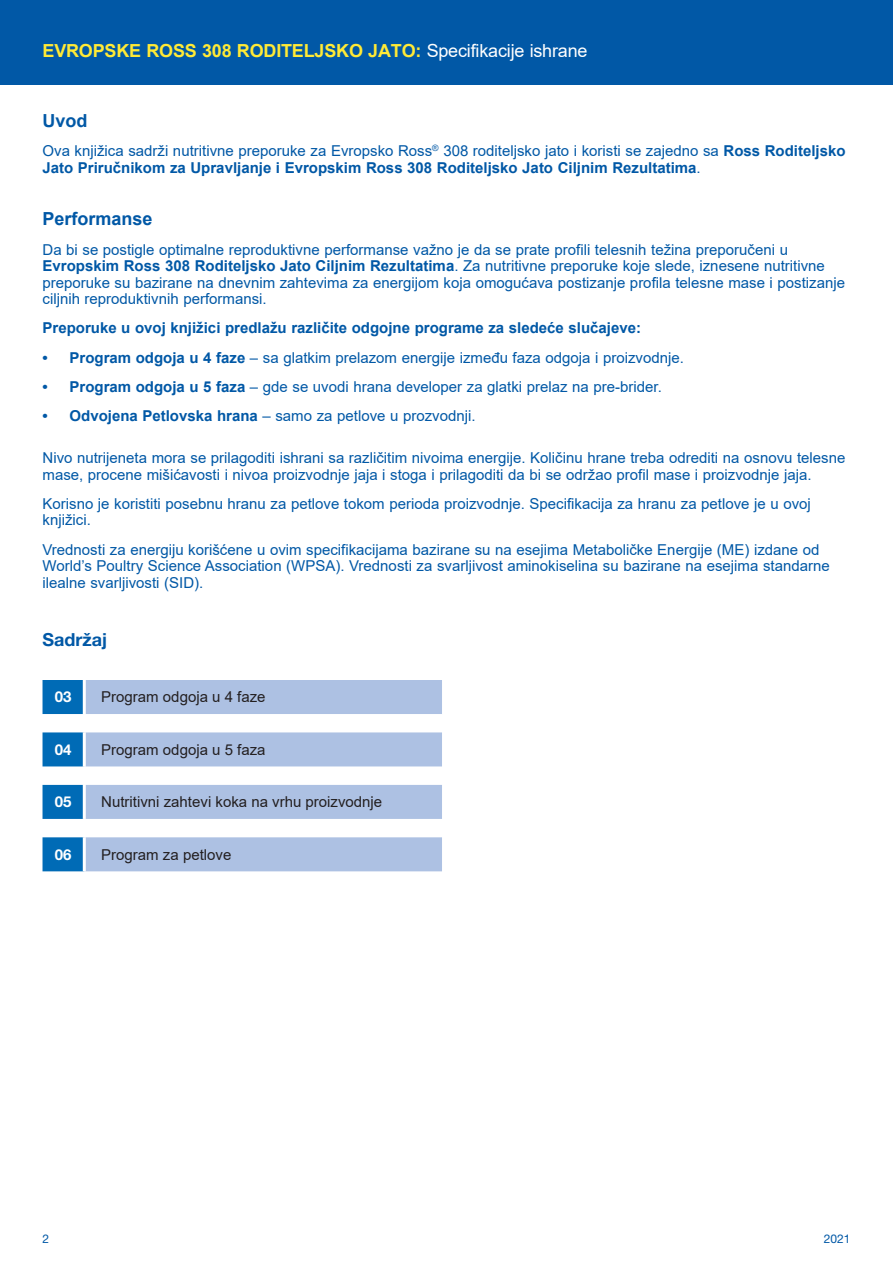
<style>
.page{position:relative;width:893px;height:1263px;background:#fff}
.page>*{position:absolute;margin:0;border:0;box-sizing:border-box;transform-origin:0 0}
.t1{font:700 18px "Arial";letter-spacing:-.01em;color:#ffea36}
.t2{font:700 18px "Arial";color:#0158a6}
.t3{font:700 18px "Helvetica Neue LT Std";color:#0158a6}
.t4{font:15px/16.5px "Arial";color:#0158a6}
.t5{font:700 15px/16.5px "Arial";color:#0158a6}
.t6{font:15px "Arial";color:#231f20}
.t7{font:700 15px "Helvetica Neue LT Std";color:#fff}
.t8{font:12px "Helvetica Neue LT Std";color:#0158a6}
.s1{font-weight:400;color:#fff}
.s2{font-weight:400}
.s3{font-weight:700}
</style>
<div class="page">
<div style="left:0;top:0;width:893px;height:85px;background:#0158a6"></div>
<svg style="left:43px;top:680px;width:40px;height:191px"></svg>
<svg style="left:86px;top:680px;width:356px;height:191px;fill:#adc1e3"></svg>
<p class="t1" style="left:43px;top:38px;width:547px">EVROPSKE ROSS 308 RODITELJSKO JATO: <span class="s1">Specifikacije ishrane</span></p>
<p class="t2" style="left:43px;top:108px;width:46px">Uvod</p>
<p class="t5" style="left:43px;top:143px;width:805px"><span class="s2">Ova knjižica sadrži nutritivne preporuke za Evropsko Ross</span><sup>®</sup> <span class="s2">308 roditeljsko jato i koristi se zajedno sa</span> Ross Roditeljsko<br>Jato Priručnikom za Upravljanje i Evropskim Ross 308 Roditeljsko Jato Ciljnim Rezultatima<span class="s2">.</span></p>
<p class="t2" style="left:43px;top:206px;width:112px">Performanse</p>
<p class="t4" style="left:43px;top:241px;width:804px">Da bi se postigle optimalne reproduktivne performanse važno je da se prate profili telesnih težina preporučeni u <span class="s3">Evropskim Ross 308 Roditeljsko Jato Ciljnim Rezultatima</span>. Za nutritivne preporuke koje slede, iznesene nutritivne preporuke su bazirane na dnevnim zahtevima za energijom koja omogućava postizanje profila telesne mase i postizanje ciljnih reproduktivnih performansi.</p>
<p class="t5" style="left:43px;top:320px;width:600px">Preporuke u ovoj knjižici predlažu različite odgojne programe za sledeće slučajeve:</p>
<p class="t4" style="left:43px;top:349px;width:643px"><span class="s3">• Program odgoja u 4 faze</span> – sa glatkim prelazom energije između faza odgoja i proizvodnje.</p>
<p class="t4" style="left:43px;top:378px;width:621px"><span class="s3">• Program odgoja u 5 faza</span> – gde se uvodi hrana developer za glatki prelaz na pre-brider.</p>
<p class="t4" style="left:43px;top:407px;width:435px"><span class="s3">• Odvojena Petlovska hrana</span> – samo za petlove u prozvodnji.</p>
<p class="t4" style="left:43px;top:449px;width:804px">Nivo nutrijeneta mora se prilagoditi ishrani sa različitim nivoima energije. Količinu hrane treba odrediti na osnovu telesne mase, procene mišićavosti i nivoa proizvodnje jaja i stoga i prilagoditi da bi se održao profil mase i proizvodnje jaja.</p>
<p class="t4" style="left:43px;top:495px;width:770px">Korisno je koristiti posebnu hranu za petlove tokom perioda proizvodnje. Specifikacija za hranu za petlove je u ovoj knjižici.</p>
<p class="t4" style="left:43px;top:541px;width:789px">Vrednosti za energiju korišćene u ovim specifikacijama bazirane su na esejima Metaboličke Energije (ME) izdane od<br>World’s Poultry Science Association (WPSA). Vrednosti za svarljivost aminokiselina su bazirane na esejima standarne ilealne svarljivosti (SID).</p>
<p class="t3" style="left:43px;top:629px;width:66px">Sadržaj</p>
<p class="t7" style="left:55px;top:688px;width:18px">03</p>
<p class="t6" style="left:101px;top:687px;width:166px">Program odgoja u 4 faze</p>
<p class="t7" style="left:55px;top:740px;width:18px">04</p>
<p class="t6" style="left:101px;top:739px;width:166px">Program odgoja u 5 faza</p>
<p class="t7" style="left:55px;top:793px;width:18px">05</p>
<p class="t6" style="left:101px;top:792px;width:282px">Nutritivni zahtevi koka na vrhu proizvodnje</p>
<p class="t7" style="left:55px;top:845px;width:18px">06</p>
<p class="t6" style="left:101px;top:844px;width:132px">Program za petlove</p>
<p class="t8" style="left:43px;top:1231px;width:8px">2</p>
<p class="t8" style="left:824px;top:1231px;width:28px">2021</p>
</div>
